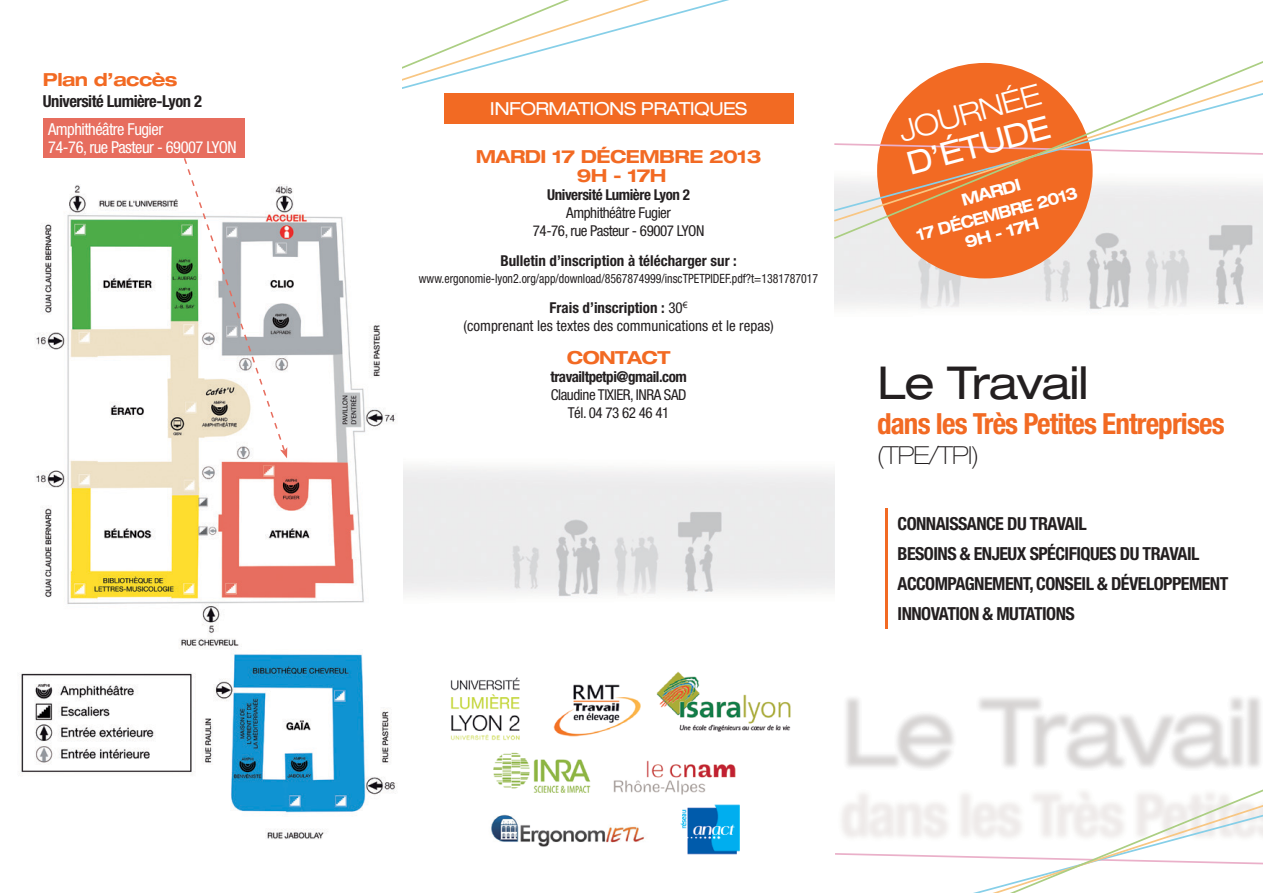
<style>
.page{position:relative;width:1263px;height:893px;background:#fff}
.page>*{position:absolute;margin:0;border:0;box-sizing:border-box;transform-origin:0 0}
.t1{font:expanded 45.45px "Helvetica Neue";color:#231f20}
.t2{font:expanded 31.95px "Helvetica Neue";color:#fff}
.t3{font:300 expanded 29.7px "Helvetica Neue";color:#fff}
.t4{font:700 condensed 29.1px "Helvetica Neue";letter-spacing:-.03em;color:#f26a23}
.t5{font:100 expanded 24.9px "Helvetica Neue";letter-spacing:-.03em;color:#231f20}
.t6{font:700 condensed 18px/30px "Helvetica Neue";letter-spacing:-.03em;color:#231f20}
.t7{font:700 expanded 18px/19.5px "Helvetica Neue";letter-spacing:-.03em;color:#f26a23;text-align:center}
.t8{font:expanded 18px "Helvetica Neue";letter-spacing:-.03em;color:#fff}
.t9{font:condensed 16.5px/18px "Helvetica Neue";letter-spacing:-.03em;color:#fff}
.t10{font:700 condensed 16.5px "Helvetica Neue";letter-spacing:-.03em;color:#231f20}
.t11{font:700 expanded 16.5px/19.5px "Helvetica Neue";color:#fff;scale:.89 1}
.t12{font:700 expanded 16.5px "Helvetica Neue";color:#fff;scale:.95 1}
.t13{font:condensed 15px/18px "Helvetica Neue";letter-spacing:-.03em;color:#231f20;text-align:center}
.t14{font:condensed 15px/18px "Helvetica Neue";color:#231f20;text-align:center}
.t15{font:700 condensed 15px "Helvetica Neue";letter-spacing:-.03em;color:#231f20}
.t16{font:700 condensed 15px "Helvetica Neue";color:#231f20}
.t17{font:condensed 12.75px "Helvetica Neue";color:#231f20;scale:.93 1}
.s1{font-weight:700}
</style>
<div class="page">
<img style="left:450px;top:671px;width:341px;height:184px">
<img style="left:834px;top:240px;width:429px;height:70px">
<img style="left:403px;top:467px;width:431px;height:130px">
<div style="left:877px;top:63px;width:216px;height:215px;background:#f26a23;border-radius:50%"></div>
<svg style="left:834px;top:61px;width:429px;height:179px"></svg>
<svg style="left:402px;top:0;width:244px;height:89px"></svg>
<svg style="left:835px;top:853px;width:95px;height:4px"></svg>
<svg style="left:930px;top:711px;width:26px;height:147px"></svg>
<svg style="left:956px;top:702px;width:307px;height:191px"></svg>
<svg style="left:981px;top:705px;width:282px;height:188px"></svg>
<hr style="left:885px;top:509px;width:2px;height:120px;background:#f26a23">
<img style="left:21px;top:185px;width:375px;height:654px">
<svg style="left:179px;top:145px;width:108px;height:313px"></svg>
<div style="left:43px;top:119px;width:201px;height:39px;background:#e76d5e"></div>
<div style="left:444px;top:93px;width:350px;height:31px;background:#f26a23"></div>
<p class="t7" style="left:43px;top:69px;width:136px">Plan d’accès</p>
<p class="t10" style="left:43px;top:91px;width:161px">Université Lumière-Lyon 2</p>
<h3 class="t3" style="left:895px;top:114px;width:147px;rotate:-15deg">Journée</h3>
<p class="t8" style="left:490px;top:98px;width:259px">INFORMATIONS PRATIQUES</p>
<h2 class="t2" style="left:902px;top:145px;width:148px;rotate:-15deg">D’ÉTUDE</h2>
<p class="t12" style="left:959px;top:190px;width:65px;rotate:-15deg">Mardi</p>
<p class="t11" style="left:914px;top:226px;width:60px;rotate:-15deg">17 décemb</p>
<p class="t9" style="left:48px;top:120px;width:190px">Amphithéâtre Fugier<br>74-76, rue Pasteur - 69007 LYON</p>
<p class="t7" style="left:476px;top:146px;width:287px">Mardi 17 DÉCEMBRE 2013<br>9h - 17h</p>
<p class="t15" style="left:547px;top:186px;width:144px">Université Lumière Lyon 2</p>
<p class="t13" style="left:533px;top:204px;width:173px">Amphithéâtre Fugier<br>74-76, rue Pasteur - 69007 LYON</p>
<p class="t16" style="left:500px;top:252px;width:238px">Bulletin d’inscription à télécharger sur :</p>
<p class="t17" style="left:419px;top:271px;width:431px">www.ergonomie-lyon2.org/app/download/8567874999/inscTPETPIDEF.pdf?t=1381787017</p>
<p class="t14" style="left:463px;top:298px;width:312px"><span class="s1">Frais d’inscription :</span> 30<sup>€<br></sup>(comprenant les textes des communications et le repas)</p>
<p class="t7" style="left:567px;top:347px;width:105px">Contact</p>
<p class="t15" style="left:550px;top:367px;width:138px">travailtpetpi@gmail.com</p>
<p class="t13" style="left:551px;top:385px;width:137px">Claudine Tixier, INRA SAD<br>Tél. 04 73 62 46 41</p>
<p class="t11" style="left:957px;top:214px;width:138px;text-indent:52px;rotate:-15deg">re 2013<br>9h - 17h</p>
<h1 class="t1" style="left:877px;top:355px;width:213px">LE TRAVAIL</h1>
<h3 class="t4" style="left:877px;top:406px;width:349px">dans les Très Petites Entreprises</h3>
<h3 class="t5" style="left:877px;top:440px;width:103px">(TPE/TPI)</h3>
<p class="t6" style="left:897px;top:509px;width:329px">Connaissance du travail<br>Besoins &amp; enjeux spécifiques du travail<br>Accompagnement, conseil &amp; développement<br>Innovation &amp; mutations</p>
</div>
